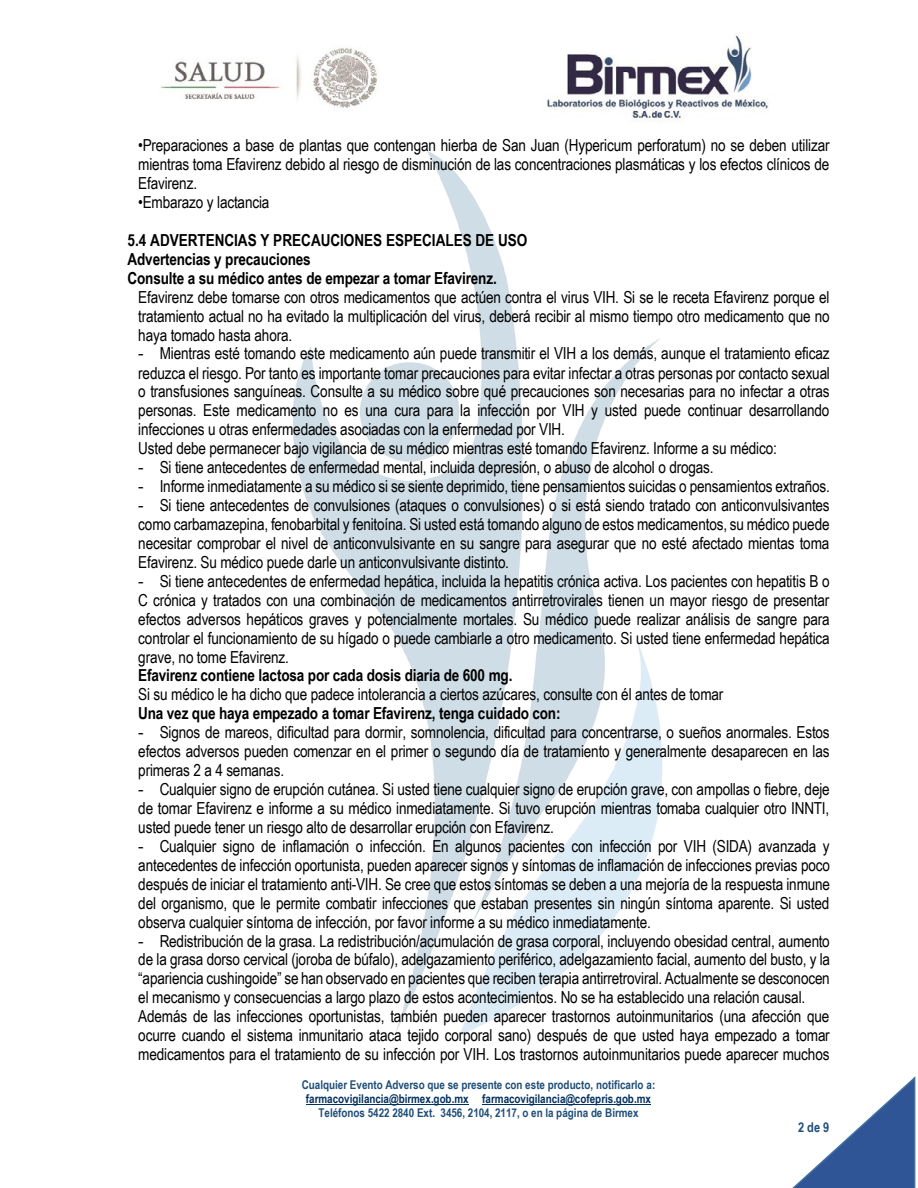
<style>
.page{position:relative;width:918px;height:1188px;background:#fff}
.page>*{position:absolute;margin:0;border:0;box-sizing:border-box;transform-origin:0 0}
.t1{font:16.5px/18.9px "Arial Narrow";letter-spacing:-.01em;color:#000;text-align:justify}
.t2{font:700 16.5px/19px "Arial Narrow";letter-spacing:-.01em;color:#000}
.t3{font:700 13.5px "Arial Narrow";color:#1f4e79}
.t4{font:700 12px "Arial Narrow";letter-spacing:-.005em;color:#1f4e79}
.t5{font:700 12px "Arial Narrow";letter-spacing:-.005em;color:#023160}
.s1{font-family:"Arial"}
</style>
<div class="page">
<img style="left:293px;top:151px;width:369px;height:884px">
<hr style="left:306px;top:1104px;width:163px;height:1px;background:#023160">
<hr style="left:482px;top:1104px;width:169px;height:1px;background:#023160">
<img style="left:160px;top:35px;width:608px;height:86px">
<svg style="left:792px;top:1076px;width:124px;height:112px"></svg>
<p class="t1" style="left:138px;top:135px;width:693px">•Preparaciones a base de plantas que contengan hierba de San Juan (Hypericum perforatum) no se deben utilizar mientras toma Efavirenz debido al riesgo de disminución de las concentraciones plasmáticas y los efectos clínicos de Efavirenz.</p>
<p class="t1" style="left:138px;top:192px;width:133px">•Embarazo y lactancia</p>
<p class="t2" style="left:128px;top:230px;width:401px">5.4 ADVERTENCIAS Y PRECAUCIONES ESPECIALES DE USO<br>Advertencias y precauciones<br>Consulte a su médico antes de empezar a tomar Efavirenz.</p>
<p class="t1" style="left:138px;top:287px;width:693px">Efavirenz debe tomarse con otros medicamentos que actúen contra el virus VIH. Si se le receta Efavirenz porque el tratamiento actual no ha evitado la multiplicación del virus, deberá recibir al mismo tiempo otro medicamento que no haya tomado hasta ahora.</p>
<p class="t1" style="left:138px;top:344px;width:693px;text-align:left"><span class="s1">-</span> Mientras esté tomando este medicamento aún puede transmitir el VIH a los demás, aunque el tratamiento eficaz reduzca el riesgo. Por tanto es importante tomar precauciones para evitar infectar a otras personas por contacto sexual o transfusiones sanguíneas. Consulte a su médico sobre qué precauciones son necesarias para no infectar a otras personas. Este medicamento no es una cura para la infección por VIH y usted puede continuar desarrollando infecciones u otras enfermedades asociadas con la enfermedad por VIH.<br>Usted debe permanecer bajo vigilancia de su médico mientras esté tomando Efavirenz. Informe a su médico:</p>
<p class="t1" style="left:138px;top:457px;width:577px"><span class="s1">-</span> Si tiene antecedentes de enfermedad mental, incluida depresión, o abuso de alcohol o drogas.</p>
<p class="t1" style="left:138px;top:476px;width:693px"><span class="s1">-</span> Informe inmediatamente a su médico si se siente deprimido, tiene pensamientos suicidas o pensamientos extraños.</p>
<p class="t1" style="left:138px;top:495px;width:693px"><span class="s1">-</span> Si tiene antecedentes de convulsiones (ataques o convulsiones) o si está siendo tratado con anticonvulsivantes como carbamazepina, fenobarbital y fenitoína. Si usted está tomando alguno de estos medicamentos, su médico puede necesitar comprobar el nivel de anticonvulsivante en su sangre para asegurar que no esté afectado mientas toma Efavirenz. Su médico puede darle un anticonvulsivante distinto.</p>
<p class="t1" style="left:138px;top:571px;width:693px"><span class="s1">-</span> Si tiene antecedentes de enfermedad hepática, incluida la hepatitis crónica activa. Los pacientes con hepatitis B o C crónica y tratados con una combinación de medicamentos antirretrovirales tienen un mayor riesgo de presentar efectos adversos hepáticos graves y potencialmente mortales. Su médico puede realizar análisis de sangre para controlar el funcionamiento de su hígado o puede cambiarle a otro medicamento. Si usted tiene enfermedad hepática grave, no tome Efavirenz.</p>
<p class="t2" style="left:138px;top:665px;width:376px">Efavirenz contiene lactosa por cada dosis diaria de 600 mg.</p>
<p class="t1" style="left:138px;top:684px;width:587px">Si su médico le ha dicho que padece intolerancia a ciertos azúcares, consulte con él antes de tomar</p>
<p class="t2" style="left:138px;top:703px;width:424px">Una vez que haya empezado a tomar Efavirenz, tenga cuidado con:</p>
<p class="t1" style="left:138px;top:722px;width:693px"><span class="s1">-</span> Signos de mareos, dificultad para dormir, somnolencia, dificultad para concentrarse, o sueños anormales. Estos efectos adversos pueden comenzar en el primer o segundo día de tratamiento y generalmente desaparecen en las primeras 2 a 4 semanas.</p>
<p class="t1" style="left:138px;top:779px;width:693px"><span class="s1">-</span> Cualquier signo de erupción cutánea. Si usted tiene cualquier signo de erupción grave, con ampollas o fiebre, deje de tomar Efavirenz e informe a su médico inmediatamente. Si tuvo erupción mientras tomaba cualquier otro INNTI, usted puede tener un riesgo alto de desarrollar erupción con Efavirenz.</p>
<p class="t1" style="left:138px;top:836px;width:693px"><span class="s1">-</span> Cualquier signo de inflamación o infección. En algunos pacientes con infección por VIH (SIDA) avanzada y antecedentes de infección oportunista, pueden aparecer signos y síntomas de inflamación de infecciones previas poco después de iniciar el tratamiento anti-VIH. Se cree que estos síntomas se deben a una mejoría de la respuesta inmune del organismo, que le permite combatir infecciones que estaban presentes sin ningún síntoma aparente. Si usted observa cualquier síntoma de infección, por favor informe a su médico inmediatamente.</p>
<p class="t1" style="left:138px;top:931px;width:693px;text-align:left"><span class="s1">-</span> Redistribución de la grasa. La redistribución/acumulación de grasa corporal, incluyendo obesidad central, aumento de la grasa dorso cervical (joroba de búfalo), adelgazamiento periférico, adelgazamiento facial, aumento del busto, y la “apariencia cushingoide” se han observado en pacientes que reciben terapia antirretroviral. Actualmente se desconocen el mecanismo y consecuencias a largo plazo de estos acontecimientos. No se ha establecido una relación causal.<br>Además de las infecciones oportunistas, también pueden aparecer trastornos autoinmunitarios (una afección que ocurre cuando el sistema inmunitario ataca tejido corporal sano) después de que usted haya empezado a tomar medicamentos para el tratamiento de su infección por VIH. Los trastornos autoinmunitarios puede aparecer muchos</p>
<p class="t4" style="left:302px;top:1076px;width:355px">Cualquier Evento Adverso que se presente con este producto, notificarlo a:</p>
<p class="t5" style="left:306px;top:1090px;width:347px">farmacovigilancia@birmex.gob.mx farmacovigilancia@cofepris.gob.mx</p>
<p class="t4" style="left:318px;top:1103px;width:322px">Teléfonos 5422 2840 Ext. 3456, 2104, 2117, o en la página de Birmex</p>
<p class="t3" style="left:798px;top:1117px;width:33px">2de 9</p>
</div>
